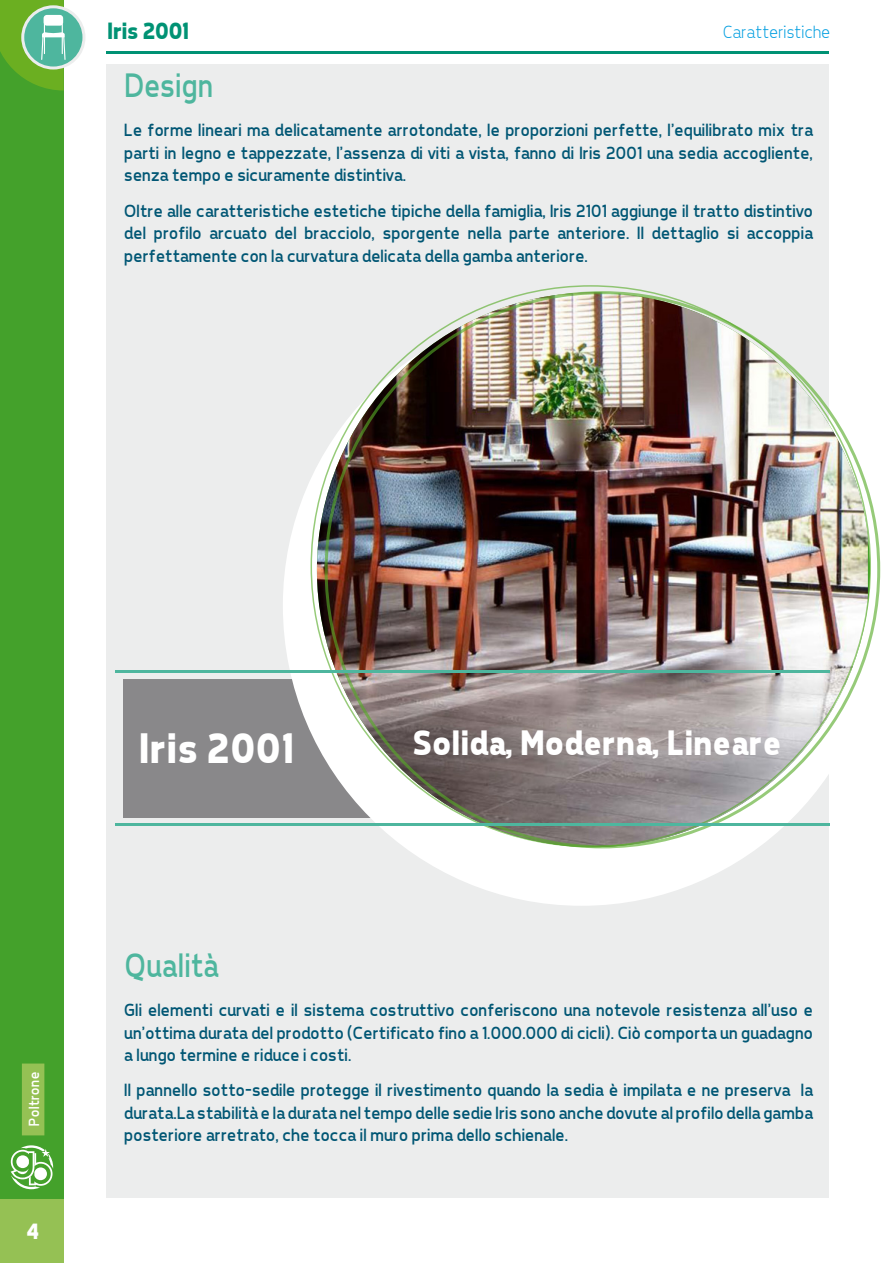
<style>
.page{position:relative;width:893px;height:1263px;background:#fff}
.page>*{position:absolute;margin:0;border:0;box-sizing:border-box;transform-origin:0 0}
.t1{font:700 43.5px "Tepeno Sans";color:#fff}
.t2{font:700 36px "Tepeno Sans";color:#fff}
.t3{font:34.5px "Tepeno Sans";letter-spacing:.01em;color:#4eb69e;scale:.9 1}
.t4{font:700 24px "Tepeno Sans";letter-spacing:-.02em;color:#009274}
.t5{font:700 22.5px "Tepeno Sans";color:#fff}
.t6{font:18px/22.5px "Tepeno Sans";color:#005674;text-align:justify}
.t7{font:300 18px "Tepeno Sans";color:#009ee0}
.t8{font:15px "Tepeno Sans";letter-spacing:.015em;color:#fff}
</style>
<div class="page">
<hr style="left:106px;top:51px;width:723px;height:2px;background:#009274">
<div style="left:0;top:0;width:64px;height:1263px;background:#44a12b"></div>
<div style="left:0;top:1199px;width:64px;height:64px;background:#95c154"></div>
<svg style="left:11px;top:1145px;width:42px;height:44px"></svg>
<div style="left:23px;top:7px;width:61px;height:61px;background:#4eb69e;border-radius:50%"></div>
<div style="left:21px;top:5px;width:64px;height:65px;border:3px solid #eceded;border-radius:50%"></div>
<div style="left:22px;top:1063px;width:22px;height:72px;background:#95c154"></div>
<svg style="left:0;top:0;width:66px;height:91px"></svg>
<div style="left:106px;top:65px;width:723px;height:1133px;background:#eceded"></div>
<div style="left:123px;top:679px;width:297px;height:139px;background:#89888a"></div>
<div style="left:283px;top:305px;width:597px;height:601px;background:#fff;border-radius:50%"></div>
<img style="left:317px;top:292px;width:551px;height:555px">
<hr style="left:115px;top:824px;width:714px;height:2px;background:#4eb69e">
<hr style="left:115px;top:671px;width:714px;height:2px;background:#4eb69e">
<h3 class="t4" style="left:106px;top:17px;width:83px">Iris 2001</h3>
<p class="t7" style="left:722px;top:21px;width:109px">Caratteristiche</p>
<h3 class="t3" style="left:123px;top:65px;width:100px">Design</h3>
<p class="t6" style="left:123px;top:119px;width:690px">Le forme lineari ma delicatamente arrotondate, le proporzioni perfette, l’equilibrato mix tra parti in legno e tappezzate, l’assenza di viti a vista, fanno di Iris 2001 una sedia accogliente, senza tempo e sicuramente distintiva.</p>
<p class="t6" style="left:123px;top:199px;width:690px">Oltre alle caratteristiche estetiche tipiche della famiglia, Iris 2101 aggiunge il tratto distintivo del profilo arcuato del bracciolo, sporgente nella parte anteriore. Il dettaglio si accoppia perfettamente con la curvatura delicata della gamba anteriore.</p>
<p class="t8" style="left:25px;top:1127px;width:56px;rotate:-90deg">Poltrone</p>
<p class="t5" style="left:25px;top:1218px;width:15px">4</p>
<h1 class="t1" style="left:137px;top:723px;width:156px">Iris 2001</h1>
<h2 class="t2" style="left:410px;top:721px;width:371px">Solida, Moderna, Lineare</h2>
<h3 class="t3" style="left:123px;top:944px;width:106px">Qualità</h3>
<p class="t6" style="left:123px;top:998px;width:690px">Gli elementi curvati e il sistema costruttivo conferiscono una notevole resistenza all’uso e un’ottima durata del prodotto (Certificato fino a 1.000.000 di cicli). Ciò comporta un guadagno a lungo termine e riduce i costi.</p>
<p class="t6" style="left:123px;top:1078px;width:690px">Il pannello sotto-sedile protegge il rivestimento quando la sedia è impilata e ne preserva la durata.La stabilità e la durata nel tempo delle sedie Iris sono anche dovute al profilo della gamba posteriore arretrato, che tocca il muro prima dello schienale.</p>
</div>
